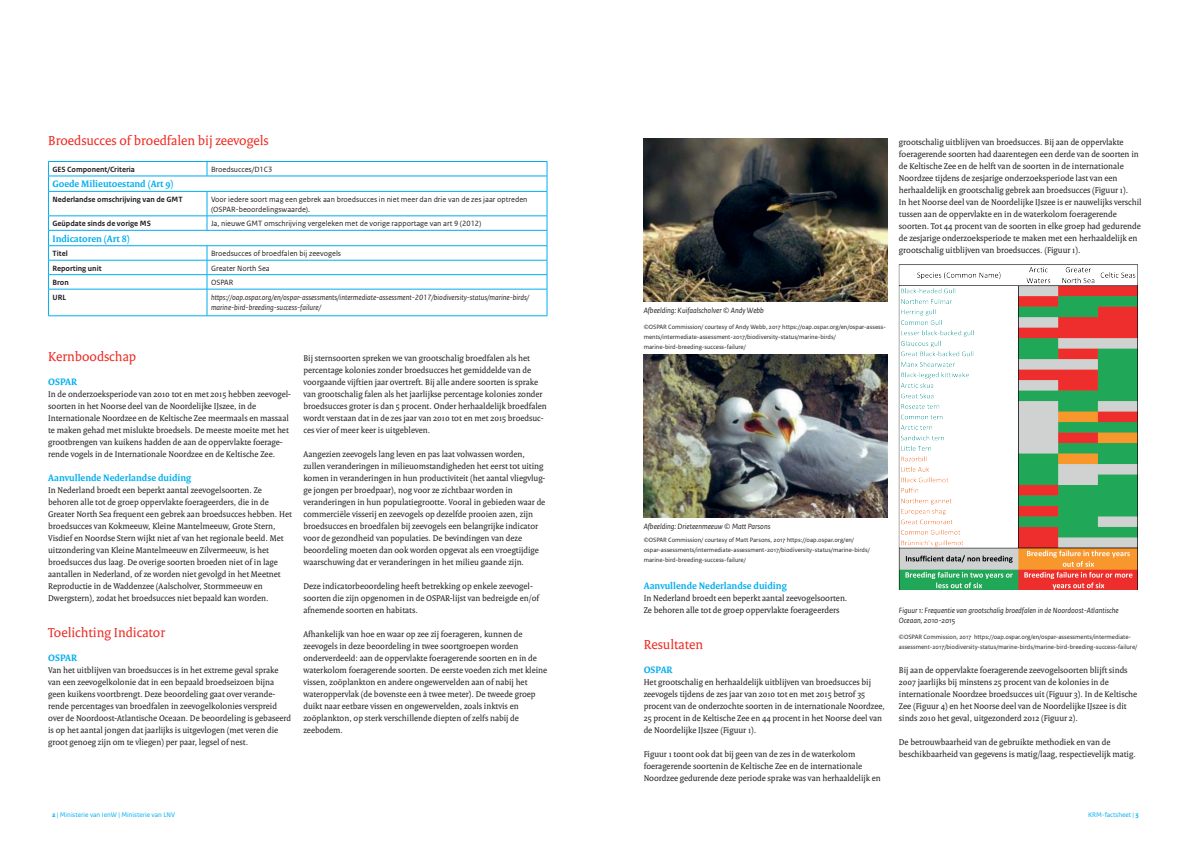
<style>
.page{position:relative;width:1191px;height:842px;background:#fff}
.page>*{position:absolute;margin:0;border:0;box-sizing:border-box;transform-origin:0 0}
.t1{font:14px "Rijksoverheid Serif";color:#ee2a23}
.t2{font:700 10px "Rijksoverheid Serif";color:#00aeef}
.t3{font:9px/12px "Rijksoverheid Serif";color:#231f20}
.t4{font:italic 8px/10px "Rijksoverheid Sans Text";color:#231f20}
.t5{font:8px/10px "Rijksoverheid Sans Text";color:#231f20}
.t6{font:700 8px "Rijksoverheid Sans Text";color:#231f20}
.t7{font:7px "Rijksoverheid Sans Text";color:#00aeef}
.t8{font:6.5px/10px "Rijksoverheid Sans Text";color:#231f20}
.s1{font-weight:700}
</style>
<div class="page">
<hr style="left:48px;top:161px;width:159px;height:1px;background:#00aeef">
<hr style="left:207px;top:161px;width:340px;height:1px;background:#00aeef">
<svg style="left:207px;top:162px;width:1px;height:14px"></svg>
<hr style="left:48px;top:176px;width:159px;height:1px;background:#00aeef">
<hr style="left:207px;top:176px;width:340px;height:1px;background:#00aeef">
<hr style="left:48px;top:191px;width:159px;height:1px;background:#00aeef">
<hr style="left:207px;top:191px;width:340px;height:1px;background:#00aeef">
<hr style="left:48px;top:216px;width:159px;height:1px;background:#00aeef">
<hr style="left:207px;top:216px;width:340px;height:1px;background:#00aeef">
<svg style="left:207px;top:192px;width:1px;height:38px"></svg>
<hr style="left:48px;top:230px;width:159px;height:1px;background:#00aeef">
<hr style="left:207px;top:230px;width:340px;height:1px;background:#00aeef">
<hr style="left:48px;top:245px;width:159px;height:1px;background:#00aeef">
<hr style="left:207px;top:245px;width:340px;height:1px;background:#00aeef">
<hr style="left:48px;top:260px;width:159px;height:1px;background:#00aeef">
<hr style="left:207px;top:260px;width:340px;height:1px;background:#00aeef">
<hr style="left:48px;top:274px;width:159px;height:1px;background:#00aeef">
<hr style="left:207px;top:274px;width:340px;height:1px;background:#00aeef">
<hr style="left:48px;top:289px;width:159px;height:1px;background:#00aeef">
<svg style="left:48px;top:162px;width:1px;height:154px"></svg>
<hr style="left:207px;top:289px;width:340px;height:1px;background:#00aeef">
<svg style="left:207px;top:246px;width:1px;height:70px"></svg>
<svg style="left:547px;top:162px;width:1px;height:154px"></svg>
<hr style="left:48px;top:316px;width:159px;height:1px;background:#00aeef">
<hr style="left:207px;top:316px;width:340px;height:1px;background:#00aeef">
<img style="left:643px;top:139px;width:244px;height:162px">
<img style="left:643px;top:355px;width:244px;height:162px">
<img style="left:899px;top:264px;width:239px;height:325px">
<h1 class="t1" style="left:48px;top:132px;width:222px">Broedsucces of broedfalen bij zeevogels</h1>
<p class="t6" style="left:52px;top:165px;width:84px">GES Component/Criteria</p>
<p class="t5" style="left:211px;top:164px;width:63px">Broedsucces/D1C3</p>
<p class="t2" style="left:52px;top:178px;width:123px">Goede Milieutoestand (Art 9)</p>
<p class="t6" style="left:52px;top:195px;width:132px">Nederlandse omschrijving van de GMT</p>
<p class="t5" style="left:211px;top:194px;width:318px">Voor iedere soort mag een gebrek aan broedsucces in niet meer dan drie van de zes jaar optreden (OSPAR-beoordelingswaarde).</p>
<p class="t6" style="left:52px;top:219px;width:100px">Geüpdate sinds de vorige MS</p>
<p class="t5" style="left:211px;top:219px;width:272px">Ja, nieuwe GMT omschrijving vergeleken met de vorige rapportage van art 9 (2012)</p>
<p class="t2" style="left:52px;top:232px;width:79px">Indicatoren (Art 8)</p>
<p class="t6" style="left:52px;top:249px;width:17px">Titel</p>
<p class="t5" style="left:211px;top:249px;width:132px">Broedsucces of broedfalen bij zeevogels</p>
<p class="t6" style="left:52px;top:264px;width:51px">Reporting unit</p>
<p class="t5" style="left:211px;top:263px;width:60px">Greater North Sea</p>
<p class="t6" style="left:52px;top:278px;width:18px">Bron</p>
<p class="t5" style="left:211px;top:278px;width:24px">OSPAR</p>
<p class="t6" style="left:52px;top:292px;width:15px">URL</p>
<p class="t4" style="left:211px;top:292px;width:320px">https://oap.ospar.org/en/ospar-assessments/intermediate-assessment-2017/biodiversity-status/marine-birds/ marine-bird-breeding-success-failure/</p>
<h1 class="t1" style="left:48px;top:348px;width:90px">Kernboodschap</h1>
<p class="t2" style="left:48px;top:376px;width:30px">OSPAR</p>
<p class="t3" style="left:48px;top:388px;width:244px">In de onderzoeksperiode van 2010 tot en met 2015 hebben zeevogel&shy;soorten in het Noorse deel van de Noordelijke IJszee, in de Internationale Noordzee en de Keltische Zee meermaals en massaal te maken gehad met mislukte broedsels. De meeste moeite met het grootbrengen van kuikens hadden de aan de oppervlakte foerage&shy;rende vogels in de Internationale Noordzee en de Keltische Zee.</p>
<p class="t2" style="left:48px;top:472px;width:144px">Aanvullende Nederlandse duiding</p>
<p class="t3" style="left:48px;top:484px;width:245px">In Nederland broedt een beperkt aantal zeevogelsoorten. Ze behoren alle tot de groep oppervlakte foerageerders, die in de Greater North Sea frequent een gebrek aan broedsucces hebben. Het broedsucces van Kokmeeuw, Kleine Mantelmeeuw, Grote Stern, Visdief en Noordse Stern wijkt niet af van het regionale beeld. Met uitzondering van Kleine Mantelmeeuw en Zilvermeeuw, is het broedsucces dus laag. De overige soorten broeden niet of in lage aantallen in Nederland, of ze worden niet gevolgd in het Meetnet Reproductie in de Waddenzee (Aalscholver, Stormmeeuw en Dwergstern), zodat het broedsucces niet bepaald kan worden.</p>
<h1 class="t1" style="left:48px;top:624px;width:118px">Toelichting Indicator</h1>
<p class="t2" style="left:48px;top:652px;width:30px">OSPAR</p>
<p class="t3" style="left:48px;top:664px;width:244px">Van het uitblijven van broedsucces is in het extreme geval sprake van een zeevogelkolonie dat in een bepaald broedseizoen bijna geen kuikens voortbrengt. Deze beoordeling gaat over verande&shy;rende percentages van broedfalen in zeevogelkolonies verspreid over de Noordoost-Atlantische Oceaan. De beoordeling is gebaseerd is op het aantal jongen dat jaarlijks is uitgevlogen (met veren die groot genoeg zijn om te vliegen) per paar, legsel of nest.</p>
<p class="t3" style="left:303px;top:352px;width:245px">Bij sternsoorten spreken we van grootschalig broedfalen als het percentage kolonies zonder broedsucces het gemiddelde van de voorgaande vijftien jaar overtreft. Bij alle andere soorten is sprake van grootschalig falen als het jaarlijkse percentage kolonies zonder broedsucces groter is dan 5 procent. Onder herhaaldelijk broedfalen wordt verstaan dat in de zes jaar van 2010 tot en met 2015 broedsuc&shy;ces vier of meer keer is uitgebleven.</p>
<p class="t3" style="left:303px;top:448px;width:243px">Aangezien zeevogels lang leven en pas laat volwassen worden, zullen veranderingen in milieuomstandigheden het eerst tot uiting komen in veranderingen in hun productiviteit (het aantal vliegvlug&shy;ge jongen per broedpaar), nog voor ze zichtbaar worden in veranderingen in hun populatiegrootte. Vooral in gebieden waar de commerciële visserij en zeevogels op dezelfde prooien azen, zijn broedsucces en broedfalen bij zeevogels een belangrijke indicator voor de gezondheid van populaties. De bevindingen van deze beoordeling moeten dan ook worden opgevat als een vroegtijdige waarschuwing dat er veranderingen in het milieu gaande zijn.</p>
<p class="t3" style="left:303px;top:580px;width:237px">Deze indicatorbeoordeling heeft betrekking op enkele zeevogel&shy;soorten die zijn opgenomen in de OSPAR-lijst van bedreigde en/of afnemende soorten en habitats.</p>
<p class="t3" style="left:303px;top:628px;width:245px">Afhankelijk van hoe en waar op zee zij foerageren, kunnen de zeevogels in deze beoordeling in twee soortgroepen worden onderverdeeld: aan de oppervlakte foeragerende soorten en in de waterkolom foeragerende soorten. De eerste voeden zich met kleine vissen, zoöplankton en andere ongewervelden aan of nabij het wateroppervlak (de bovenste een à twee meter). De tweede groep duikt naar eetbare vissen en ongewervelden, zoals inktvis en zoöplankton, op sterk verschillende diepten of zelfs nabij de zeebodem.</p>
<p class="t3" style="left:899px;top:136px;width:244px">grootschalig uitblijven van broedsucces. Bij aan de oppervlakte foeragerende soorten had daarentegen een derde van de soorten in de Keltische Zee en de helft van de soorten in de internationale Noordzee tijdens de zesjarige onderzoeksperiode last van een herhaaldelijk en grootschalig gebrek aan broedsucces (Figuur 1).<br>In het Noorse deel van de Noordelijke IJszee is er nauwelijks verschil tussen aan de oppervlakte en in de waterkolom foeragerende soorten. Tot 44 procent van de soorten in elke groep had gedurende de zesjarige onderzoeksperiode te maken met een herhaaldelijk en grootschalig uitblijven van broedsucces. (Figuur 1).</p>
<p class="t4" style="left:643px;top:306px;width:122px">Afbeelding: Kuifaalscholver © Andy Webb</p>
<p class="t8" style="left:643px;top:322px;width:244px">©OSPAR Commission/ courtesy of Andy Webb, 2017 https://oap.ospar.org/en/ospar-assess&shy;ments/intermediate-assessment-2017/biodiversity-status/marine-birds/ marine-bird-breeding-success-failure/</p>
<p class="t4" style="left:643px;top:522px;width:128px">Afbeelding: Drieteenmeeuw © Matt Parsons</p>
<p class="t8" style="left:643px;top:535px;width:228px">©OSPAR Commission/ courtesy of Matt Parsons, 2017 https://oap.ospar.org/en/ ospar-assessments/intermediate-assessment-2017/biodiversity-status/marine-birds/ marine-bird-breeding-success-failure/</p>
<p class="t2" style="left:643px;top:580px;width:144px">Aanvullende Nederlandse duiding</p>
<p class="t3" style="left:643px;top:592px;width:205px">In Nederland broedt een beperkt aantal zeevogelsoorten.<br>Ze behoren alle tot de groep oppervlakte foerageerders</p>
<h1 class="t1" style="left:643px;top:636px;width:61px">Resultaten</h1>
<p class="t2" style="left:643px;top:664px;width:30px">OSPAR</p>
<p class="t3" style="left:643px;top:676px;width:243px">Het grootschalig en herhaaldelijk uitblijven van broedsucces bij zeevogels tijdens de zes jaar van 2010 tot en met 2015 betrof 35 procent van de onderzochte soorten in de internationale Noordzee, 25 procent in de Keltische Zee en 44 procent in het Noorse deel van de Noordelijke IJszee (Figuur 1).</p>
<p class="t3" style="left:643px;top:748px;width:239px">Figuur 1 toont ook dat bij geen van de zes in de waterkolom foeragerende soortenin de Keltische Zee en de internationale<br>Noordzee gedurende deze periode sprake was van herhaaldelijk en</p>
<p class="t4" style="left:899px;top:606px;width:221px">Figuur 1: Frequentie van grootschalig broedfalen in de Noordoost-Atlantische<br>Oceaan, 2010-2015</p>
<p class="t8" style="left:899px;top:632px;width:240px">©OSPAR Commission, 2017 https://oap.ospar.org/en/ospar-assessments/intermediate&shy;assessment-2017/biodiversity-status/marine-birds/marine-bird-breeding-success-failure/</p>
<p class="t3" style="left:899px;top:664px;width:240px">Bij aan de oppervlakte foeragerende zeevogelsoorten blijft sinds 2007 jaarlijks bij minstens 25 procent van de kolonies in de internationale Noordzee broedsucces uit (Figuur 3). In de Keltische Zee (Figuur 4) en het Noorse deel van de Noordelijke IJszee is dit sinds 2010 het geval, uitgezonderd 2012 (Figuur 2).</p>
<p class="t3" style="left:899px;top:736px;width:238px">De betrouwbaarheid van de gebruikte methodiek en van de beschikbaarheid van gegevens is matig/laag, respectievelijk matig.</p>
<p class="t7" style="left:52px;top:811px;width:125px"><span class="s1">2</span> | Ministerie van IenW | Ministerie van LNV</p>
<p class="t7" style="left:1088px;top:811px;width:52px">KRM-factsheet | <span class="s1">3</span></p>
</div>
